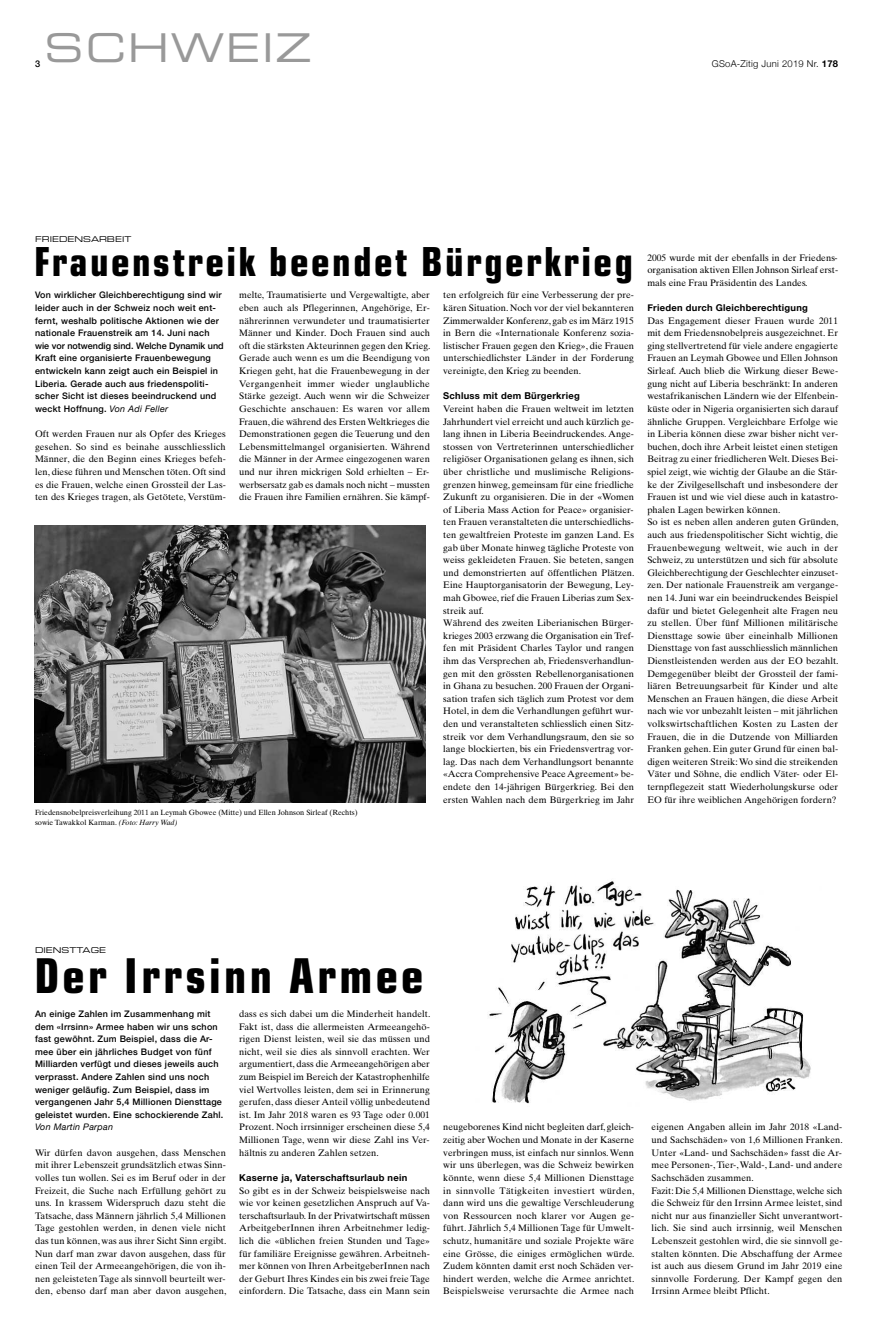
<style>
.page{position:relative;width:893px;height:1333px;background:#fff}
.page>*{position:absolute;margin:0;border:0;box-sizing:border-box;transform-origin:0 0}
.t1{font:700 condensed 48px "Eurostile";letter-spacing:.07em;color:#000}
.t2{font:700 condensed 40px "Eurostile";letter-spacing:.06em;color:#000}
.t3{font:39.7px "Eurostile Extended Two";letter-spacing:.05em;color:#999}
.t4{font:9.4px/12.6px "Times Ten";letter-spacing:.005em;color:#000;text-align:justify}
.t5{font:700 9.4px "Helvetica Neue";letter-spacing:.03em;color:#000}
.t6{font:300 9.4px "Helvetica Neue";letter-spacing:.03em;color:#000}
.t7{font:500 9.2px "Helvetica Neue";color:#000}
.t8{font:500 9px/12.6px "Helvetica Neue";letter-spacing:.03em;color:#000}
.t9{font:italic 9px "Helvetica Neue";letter-spacing:.03em;color:#000}
.t10{font:8px "Eurostile Extended Two";color:#000}
.t11{font:7.5px/9.8px "Times Ten";color:#000}
.s1{font-weight:700}
.s2{font-weight:400;font-style:italic}
.s3{font-style:italic}
</style>
<div class="page">
<img style="left:34px;top:525px;width:391px;height:277px">
<img style="left:489px;top:881px;width:322px;height:223px">
<h3 class="t3" style="left:45px;top:33px;width:269px">SCHWEIZ</h3>
<p class="t7" style="left:35px;top:58px;width:7px">3</p>
<p class="t6" style="left:712px;top:58px;width:128px">GSoA-Zitig Juni 2019 Nr. <span class="s1">178</span></p>
<p class="t10" style="left:35px;top:236px;width:98px">FRIEDENSARBEIT</p>
<h2 class="t2" style="left:34px;top:247px;width:600px">Frauenstreik beendet Bürgerkrieg</h2>
<p class="t8" style="left:35px;top:289px;width:190px">Von wirklicher Gleichberechtigung sind wir leider auch in der Schweiz noch weit ent&shy;fernt, weshalb politische Aktionen wie der nationale Frauenstreik am 14. Juni nach wie vor notwendig sind. Welche Dynamik und Kraft eine organisierte Frauenbewegung entwickeln kann zeigt auch ein Beispiel in Liberia. Gerade auch aus friedenspoliti&shy;scher Sicht ist dieses beeindruckend und weckt Hoffnung. <span class="s2">Von Adi Feller</span></p>
<p class="t4" style="left:239px;top:290px;width:193px">melte, Traumatisierte und Vergewaltigte, aber eben auch als Pflegerinnen, Angehörige, Er&shy;nährerinnen verwundeter und traumatisierter Männer und Kinder. Doch Frauen sind auch oft die stärksten Akteurinnen gegen den Krieg.<br>Gerade auch wenn es um die Beendigung von Kriegen geht, hat die Frauenbewegung in der Vergangenheit immer wieder unglaubliche Stärke gezeigt. Auch wenn wir die Schweizer Geschichte anschauen: Es waren vor allem Frauen, die während des Ersten Weltkrieges die Demonstrationen gegen die Teuerung und den Lebensmittelmangel organisierten. Während die Männer in der Armee eingezogenen waren und nur ihren mickrigen Sold erhielten – Er&shy;werbsersatz gab es damals noch nicht – mussten die Frauen ihre Familien ernähren. Sie kämpf-</p>
<p class="t4" style="left:443px;top:290px;width:192px">ten erfolgreich für eine Verbesserung der pre&shy;kären Situation. Noch vor der viel bekannteren Zimmerwalder Konferenz, gab es im März 1915 in Bern die «Internationale Konferenz sozia&shy;listischer Frauen gegen den Krieg», die Frauen unterschiedlichster Länder in der Forderung vereinigte, den Krieg zu beenden.</p>
<p class="t5" style="left:443px;top:390px;width:138px">Schluss mit dem Bürgerkrieg</p>
<p class="t4" style="left:443px;top:403px;width:193px;text-align:left">Vereint haben die Frauen weltweit im letzten Jahrhundert viel erreicht und auch kürzlich ge&shy;lang ihnen in Liberia Beeindruckendes. Ange&shy;stossen von Vertreterinnen unterschiedlicher religiöser Organisationen gelang es ihnen, sich über christliche und muslimische Religions&shy;grenzen hinweg, gemeinsam für eine friedliche Zukunft zu organisieren. Die in der «Women of Liberia Mass Action for Peace» organisier&shy;ten Frauen veranstalteten die unterschiedlichs&shy;ten gewaltfreien Proteste im ganzen Land. Es gab über Monate hinweg tägliche Proteste von weiss gekleideten Frauen. Sie beteten, sangen und demonstrierten auf öffentlichen Plätzen.<br>Eine Hauptorganisatorin der Bewegung, Ley&shy;mah Gbowee, rief die Frauen Liberias zum Sex&shy;streik auf.<br>Während des zweiten Liberianischen Bürger&shy;krieges 2003 erzwang die Organisation ein Tref&shy;fen mit Präsident Charles Taylor und rangen ihm das Versprechen ab, Friedensverhandlun&shy;gen mit den grössten Rebellenorganisationen in Ghana zu besuchen. 200 Frauen der Organi&shy;sation trafen sich täglich zum Protest vor dem Hotel, in dem die Verhandlungen geführt wur&shy;den und veranstalteten schliesslich einen Sitz&shy;streik vor dem Verhandlungsraum, den sie so lange blockierten, bis ein Friedensvertrag vor&shy;lag. Das nach dem Verhandlungsort benannte «Accra Comprehensive Peace Agreement» be&shy;endete den 14-jährigen Bürgerkrieg. Bei den ersten Wahlen nach dem Bürgerkrieg im Jahr</p>
<p class="t4" style="left:35px;top:428px;width:192px">Oft werden Frauen nur als Opfer des Krieges gesehen. So sind es beinahe ausschliesslich Männer, die den Beginn eines Krieges befeh&shy;len, diese führen und Menschen töten. Oft sind es die Frauen, welche einen Grossteil der Las&shy;ten des Krieges tragen, als Getötete, Verstüm-</p>
<p class="t11" style="left:35px;top:808px;width:324px">Friedensnobelpreisverleihung 2011 an Leymah Gbowee (Mitte) und Ellen Johnson Sirleaf (Rechts) sowie Tawakkol Karman. <span class="s3">(Foto: Harry Wad)</span></p>
<p class="t4" style="left:647px;top:252px;width:192px">2005 wurde mit der ebenfalls in der Friedens&shy;organisation aktiven Ellen Johnson Sirleaf erst&shy;mals eine Frau Präsidentin des Landes.</p>
<p class="t5" style="left:647px;top:302px;width:162px">Frieden durch Gleichberechtigung</p>
<p class="t4" style="left:647px;top:315px;width:193px;text-align:left">Das Engagement dieser Frauen wurde 2011 mit dem Friedensnobelpreis ausgezeichnet. Er ging stellvertretend für viele andere engagierte Frauen an Leymah Gbowee und Ellen Johnson Sirleaf. Auch blieb die Wirkung dieser Bewe&shy;gung nicht auf Liberia beschränkt: In anderen westafrikanischen Ländern wie der Elfenbein&shy;küste oder in Nigeria organisierten sich darauf ähnliche Gruppen. Vergleichbare Erfolge wie in Liberia können diese zwar bisher nicht ver&shy;buchen, doch ihre Arbeit leistet einen stetigen Beitrag zu einer friedlicheren Welt. Dieses Bei&shy;spiel zeigt, wie wichtig der Glaube an die Stär&shy;ke der Zivilgesellschaft und insbesondere der Frauen ist und wie viel diese auch in katastro&shy;phalen Lagen bewirken können.<br>So ist es neben allen anderen guten Gründen, auch aus friedenspolitischer Sicht wichtig, die Frauenbewegung weltweit, wie auch in der Schweiz, zu unterstützen und sich für absolute Gleichberechtigung der Geschlechter einzuset&shy;zen. Der nationale Frauenstreik am vergange&shy;nen 14. Juni war ein beeindruckendes Beispiel dafür und bietet Gelegenheit alte Fragen neu zu stellen. Über fünf Millionen militärische Diensttage sowie über eineinhalb Millionen Diensttage von fast ausschliesslich männlichen Dienstleistenden werden aus der EO bezahlt.<br>Demgegenüber bleibt der Grossteil der fami&shy;liären Betreuungsarbeit für Kinder und alte Menschen an Frauen hängen, die diese Arbeit nach wie vor unbezahlt leisten – mit jährlichen volkswirtschaftlichen Kosten zu Lasten der Frauen, die in die Dutzende von Milliarden Franken gehen. Ein guter Grund für einen bal&shy;digen weiteren Streik:Wo sind die streikenden Väter und Söhne, die endlich Väter- oder El&shy;ternpflegezeit statt Wiederholungskurse oder EO für ihre weiblichen Angehörigen fordern?</p>
<p class="t10" style="left:35px;top:947px;width:72px">DIENSTTAGE</p>
<h1 class="t1" style="left:34px;top:958px;width:391px">Der Irrsinn Armee</h1>
<p class="t8" style="left:35px;top:1007px;width:190px">An einige Zahlen im Zusammenhang mit dem «Irrsinn» Armee haben wir uns schon fast gewöhnt. Zum Beispiel, dass die Ar&shy;mee über ein jährliches Budget von fünf Milliarden verfügt und dieses jeweils auch verprasst. Andere Zahlen sind uns noch weniger geläufig. Zum Beispiel, dass im vergangenen Jahr 5,4 Millionen Diensttage geleistet wurden. Eine schockierende Zahl.</p>
<p class="t9" style="left:35px;top:1121px;width:80px">Von Martin Parpan</p>
<p class="t4" style="left:35px;top:1147px;width:193px">Wir dürfen davon ausgehen, dass Menschen mit ihrer Lebenszeit grundsätzlich etwas Sinn&shy;volles tun wollen. Sei es im Beruf oder in der Freizeit, die Suche nach Erfüllung gehört zu uns. In krassem Widerspruch dazu steht die Tatsache, dass Männern jährlich 5,4 Millionen Tage gestohlen werden, in denen viele nicht das tun können, was aus ihrer Sicht Sinn ergibt.<br>Nun darf man zwar davon ausgehen, dass für einen Teil der Armeeangehörigen, die von ih&shy;nen geleisteten Tage als sinnvoll beurteilt wer&shy;den, ebenso darf man aber davon ausgehen,</p>
<p class="t4" style="left:239px;top:1008px;width:193px">dass es sich dabei um die Minderheit handelt.<br>Fakt ist, dass die allermeisten Armeeangehö&shy;rigen Dienst leisten, weil sie das müssen und nicht, weil sie dies als sinnvoll erachten. Wer argumentiert, dass die Armeeangehörigen aber zum Beispiel im Bereich der Katastrophenhilfe viel Wertvolles leisten, dem sei in Erinnerung gerufen, dass dieser Anteil völlig unbedeutend ist. Im Jahr 2018 waren es 93 Tage oder 0.001<br>Prozent. Noch irrsinniger erscheinen diese 5,4<br>Millionen Tage, wenn wir diese Zahl ins Ver&shy;hältnis zu anderen Zahlen setzen.</p>
<p class="t5" style="left:239px;top:1171px;width:170px">Kaserne ja, Vaterschaftsurlaub nein</p>
<p class="t4" style="left:239px;top:1184px;width:192px">So gibt es in der Schweiz beispielsweise nach wie vor keinen gesetzlichen Anspruch auf Va&shy;terschaftsurlaub. In der Privatwirtschaft müssen ArbeitgeberInnen ihren Arbeitnehmer ledig&shy;lich die «üblichen freien Stunden und Tage» für familiäre Ereignisse gewähren. Arbeitneh&shy;mer können von Ihren ArbeitgeberInnen nach der Geburt Ihres Kindes ein bis zwei freie Tage einfordern. Die Tatsache, dass ein Mann sein</p>
<p class="t4" style="left:443px;top:1121px;width:193px">neugeborenes Kind nicht begleiten darf, gleich&shy;zeitig aber Wochen und Monate in der Kaserne verbringen muss, ist einfach nur sinnlos.Wenn wir uns überlegen, was die Schweiz bewirken könnte, wenn diese 5,4 Millionen Diensttage in sinnvolle Tätigkeiten investiert würden, dann wird uns die gewaltige Verschleuderung von Ressourcen noch klarer vor Augen ge&shy;führt. Jährlich 5,4 Millionen Tage für Umwelt&shy;schutz, humanitäre und soziale Projekte wäre eine Grösse, die einiges ermöglichen würde.<br>Zudem könnten damit erst noch Schäden ver&shy;hindert werden, welche die Armee anrichtet.<br>Beispielsweise verursachte die Armee nach</p>
<p class="t4" style="left:652px;top:1121px;width:193px;text-align:left">eigenen Angaben allein im Jahr 2018 «Land&shy;und Sachschäden» von 1,6 Millionen Franken.<br>Unter «Land- und Sachschäden» fasst die Ar&shy;mee Personen-,Tier-,Wald-, Land- und andere Sachschäden zusammen.<br>Fazit: Die 5,4 Millionen Diensttage, welche sich die Schweiz für den Irrsinn Armee leistet, sind nicht nur aus finanzieller Sicht unverantwort&shy;lich. Sie sind auch irrsinnig, weil Menschen Lebenszeit gestohlen wird, die sie sinnvoll ge&shy;stalten könnten. Die Abschaffung der Armee ist auch aus diesem Grund im Jahr 2019 eine sinnvolle Forderung. Der Kampf gegen den Irrsinn Armee bleibt Pflicht.</p>
</div>
